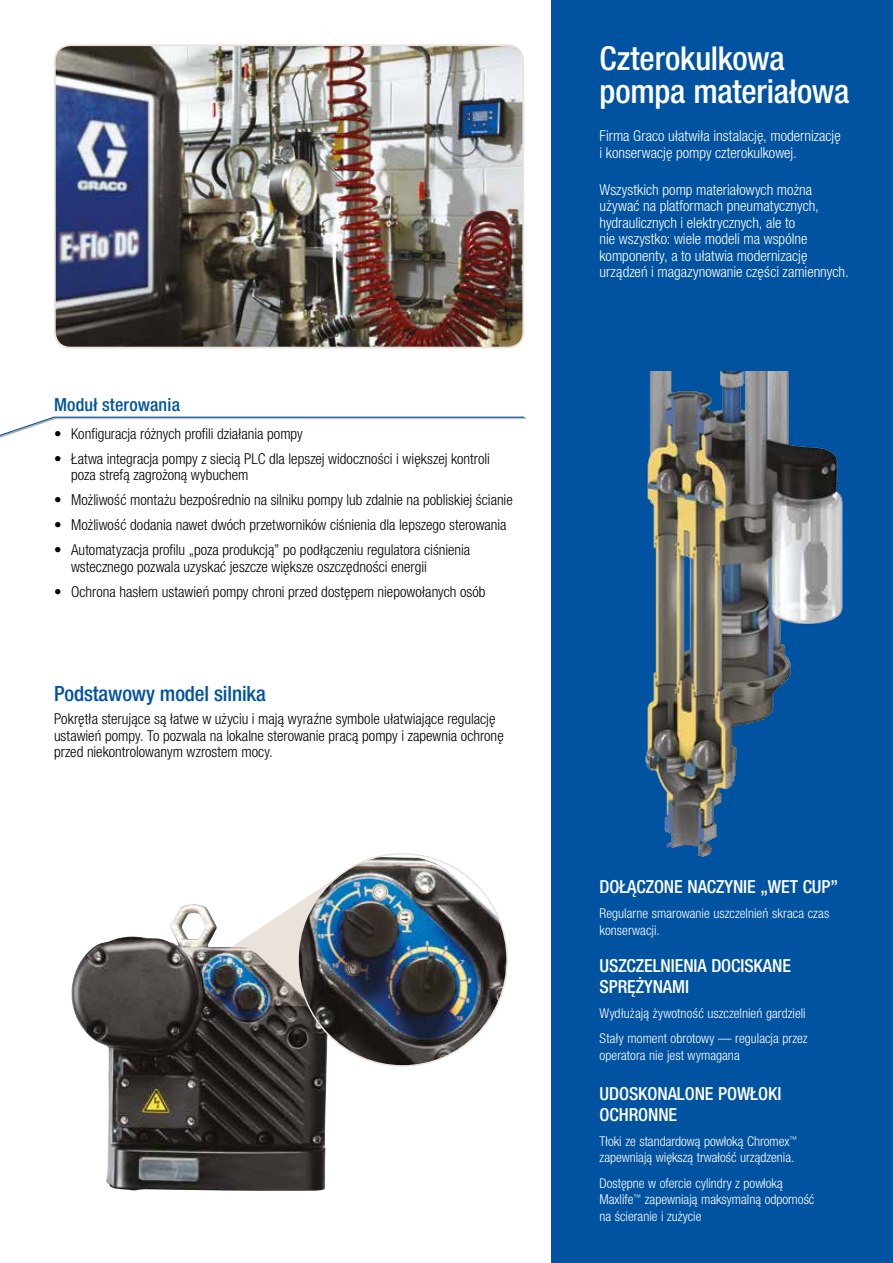
<style>
.page{position:relative;width:893px;height:1263px;background:#fff}
.page>*{position:absolute;margin:0;border:0;box-sizing:border-box;transform-origin:0 0}
.t1{font:500 condensed 33px/33px "Helvetica Neue LTCE";letter-spacing:-.005em;color:#fff}
.t2{font:500 condensed 21px "Helvetica Neue LTCE";letter-spacing:-.005em;color:#0053a1}
.t3{font:500 condensed 18px/21px "Helvetica Neue LTCE";letter-spacing:.05em;color:#fff}
.t4{font:500 condensed 18px "Helvetica Neue LTCE";letter-spacing:.01em;color:#0053a1}
.t5{font:300 condensed 15px/16.5px "Helvetica Neue LTCE";color:#000}
.t6{font:300 condensed 15px/16.5px "Helvetica Neue LTCE";color:#fff}
.t7{font:300 condensed 13.5px/16.5px "Helvetica Neue LTCE";color:#fff}
.s1{font-family:"Helvetica Neue LT Std"}
</style>
<div class="page">
<div style="left:551px;top:0;width:342px;height:1263px;background:#0053a1"></div>
<img style="left:645px;top:371px;width:198px;height:487px">
<svg style="left:0;top:416px;width:525px;height:22px"></svg>
<img style="left:71px;top:904px;width:256px;height:287px">
<img style="left:214px;top:903px;width:84px;height:106px">
<img style="left:298px;top:857px;width:207px;height:209px">
<img style="left:57px;top:47px;width:466px;height:301px">
<div style="left:54px;top:44px;width:470px;height:304px;border:2px solid #eae3db;border-radius:16px"></div>
<p class="t4" style="left:54px;top:394px;width:127px">MODUŁ STEROWANIA</p>
<p class="t5" style="left:54px;top:425px;width:250px"><span class="s1">•</span> Konfiguracja różnych profili działania pompy</p>
<p class="t5" style="left:71px;top:450px;width:420px;text-indent:-17px"><span class="s1">•</span> Łatwa integracja pompy z siecią PLC dla lepszej widoczności i większej kontroli poza strefą zagrożoną wybuchem</p>
<p class="t5" style="left:54px;top:492px;width:460px"><span class="s1">•</span> Możliwość montażu bezpośrednio na silniku pompy lub zdalnie na pobliskiej ścianie</p>
<p class="t5" style="left:54px;top:517px;width:454px"><span class="s1">•</span> Możliwość dodania nawet dwóch przetworników ciśnienia dla lepszego sterowania</p>
<p class="t5" style="left:71px;top:542px;width:401px;text-indent:-17px"><span class="s1">•</span> Automatyzacja profilu „poza produkcją” po podłączeniu regulatora ciśnienia wstecznego pozwala uzyskać jeszcze większe oszczędności energii</p>
<p class="t5" style="left:54px;top:583px;width:433px"><span class="s1">•</span> Ochrona hasłem ustawień pompy chroni przed dostępem niepowołanych osób</p>
<h2 class="t2" style="left:54px;top:681px;width:213px">PODSTAWOWY MODEL SILNIKA</h2>
<p class="t5" style="left:54px;top:710px;width:451px">Pokrętła sterujące są łatwe w użyciu i mają wyraźne symbole ułatwiające regulację ustawień pompy. To pozwala na lokalne sterowanie pracą pompy i zapewnia ochronę przed niekontrolowanym wzrostem mocy.</p>
<h1 class="t1" style="left:600px;top:42px;width:251px">CZTEROKULKOWA<br>POMPA MATERIAŁOWA</h1>
<p class="t6" style="left:600px;top:128px;width:243px">Firma Graco ułatwiła instalację, modernizację i konserwację pompy czterokulkowej.</p>
<p class="t6" style="left:600px;top:181px;width:251px">Wszystkich pomp materiałowych można używać na platformach pneumatycznych, hydraulicznych i elektrycznych, ale to<br>nie wszystko: wiele modeli ma wspólne komponenty, a to ułatwia modernizację urządzeń i magazynowanie części zamiennych.</p>
<p class="t3" style="left:600px;top:876px;width:240px">DOŁĄCZONE NACZYNIE „WET CUP”</p>
<p class="t7" style="left:600px;top:905px;width:231px">Regularne smarowanie uszczelnień skraca czas konserwacji.</p>
<p class="t3" style="left:600px;top:954px;width:191px;text-indent:53px">LNIENIA DOCISKANE<br>SPRĘŻYNAMI</p>
<p class="t7" style="left:600px;top:1000px;width:210px;line-height:25.2px">Wydłużają żywotność uszczelnień gardzieli<br>Stały moment obrotowy — regulacja przez</p>
<p class="t7" style="left:600px;top:1046px;width:142px">operatora nie jest wymagana</p>
<p class="t3" style="left:600px;top:954px;width:20px">USZCZE</p>
<p class="t3" style="left:600px;top:1082px;width:183px">UDOSKONALONE POWŁOKI<br>OCHRONNE</p>
<p class="t7" style="left:600px;top:1133px;width:199px">Tłoki ze standardową powłoką Chromex<sup>™ </sup>zapewniają większą trwałość urządzenia.</p>
<p class="t7" style="left:600px;top:1174px;width:216px">Dostępne w ofercie cylindry z powłoką<br>Maxlife<sup>™</sup> zapewniają maksymalną odporność na ścieranie i zużycie</p>
</div>
